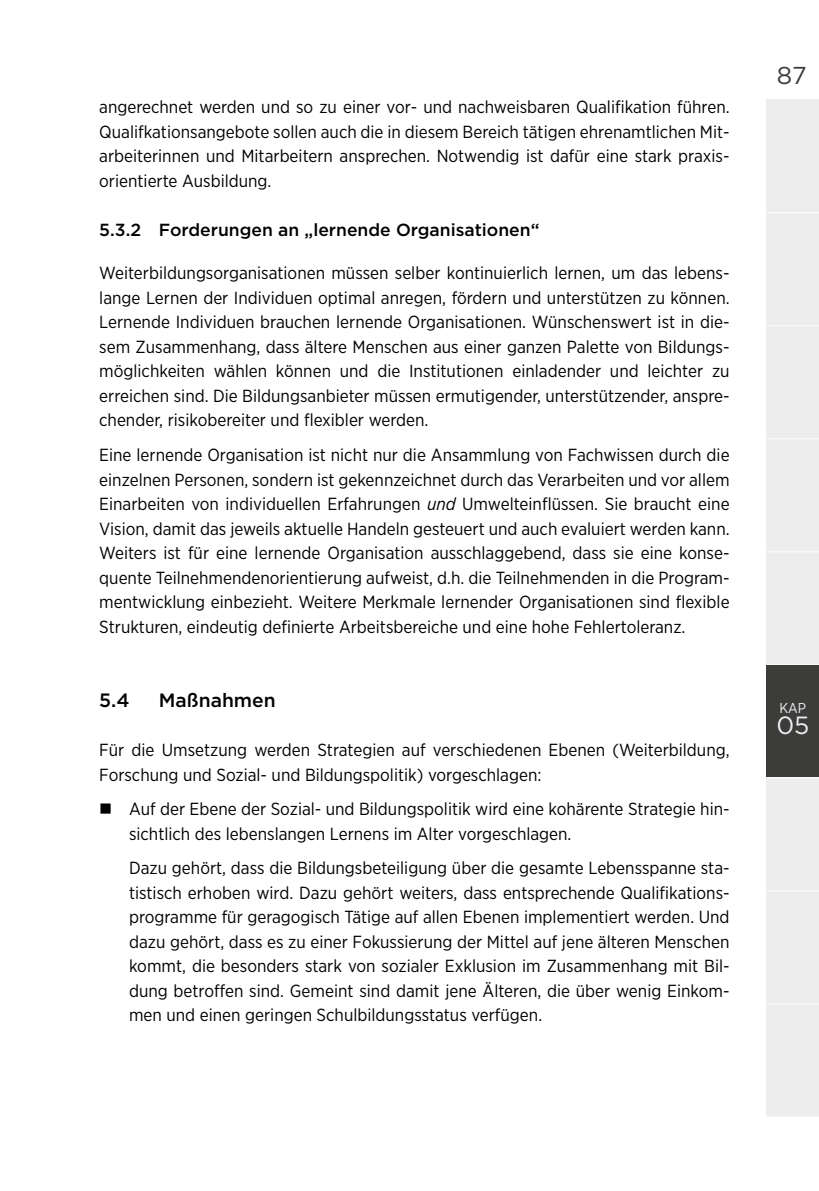
<style>
.page{position:relative;width:819px;height:1191px;background:#fff}
.page>*{position:absolute;margin:0;border:0;box-sizing:border-box;transform-origin:0 0}
.t1{font:24.85px "Gotham";color:#ededed}
.t2{font:24.5px "Gotham";color:#3c3c3b}
.t3{font:500 19.25px "Gotham";color:#000}
.t4{font:17.5px/24.5px "Gotham Narrow";color:#000;text-align:justify}
.t5{font:500 17.5px "Gotham";color:#000}
.t6{font:14.35px "Gotham Narrow";color:#ededed}
.s1{font-style:italic}
</style>
<div class="page">
<div style="left:766px;top:99px;width:53px;height:1017px;background:#ededed"></div>
<hr style="left:766px;top:212px;width:53px;height:1px;background:#fff">
<hr style="left:766px;top:325px;width:53px;height:1px;background:#fff">
<hr style="left:766px;top:438px;width:53px;height:1px;background:#fff">
<hr style="left:766px;top:551px;width:53px;height:1px;background:#fff">
<hr style="left:766px;top:664px;width:53px;height:1px;background:#fff">
<hr style="left:766px;top:777px;width:53px;height:1px;background:#fff">
<hr style="left:766px;top:890px;width:53px;height:1px;background:#fff">
<hr style="left:766px;top:1003px;width:53px;height:1px;background:#fff">
<div style="left:766px;top:665px;width:53px;height:112px;background:#3c3c3b"></div>
<p class="t4" style="left:99px;top:94px;width:632px">angerechnet werden und so zu einer vor- und nachweisbaren Qualifikation führen.<br>Qualifkationsangebote sollen auch die in diesem Bereich tätigen ehrenamtlichen Mit&shy;arbeiterinnen und Mitarbeitern ansprechen. Notwendig ist dafür eine stark praxis&shy;orientierte Ausbildung.</p>
<p class="t5" style="left:99px;top:218px;width:441px">5.3.2 Forderungen an „lernende Organisationen“</p>
<p class="t4" style="left:99px;top:260px;width:632px">Weiterbildungsorganisationen müssen selber kontinuierlich lernen, um das lebens&shy;lange Lernen der Individuen optimal anregen, fördern und unterstützen zu können.<br>Lernende Individuen brauchen lernende Organisationen. Wünschenswert ist in die&shy;sem Zusammenhang, dass ältere Menschen aus einer ganzen Palette von Bildungs&shy;möglichkeiten wählen können und die Institutionen einladender und leichter zu erreichen sind. Die Bildungsanbieter müssen ermutigender, unterstützender, anspre&shy;chender, risikobereiter und flexibler werden.</p>
<p class="t4" style="left:99px;top:442px;width:632px">Eine lernende Organisation ist nicht nur die Ansammlung von Fachwissen durch die einzelnen Personen, sondern ist gekennzeichnet durch das Verarbeiten und vor allem Einarbeiten von individuellen Erfahrungen <span class="s1">und</span> Umwelteinflüssen. Sie braucht eine Vision, damit das jeweils aktuelle Handeln gesteuert und auch evaluiert werden kann.<br>Weiters ist für eine lernende Organisation ausschlaggebend, dass sie eine konse&shy;quente Teilnehmendenorientierung aufweist, d.h. die Teilnehmenden in die Program&shy;mentwicklung einbezieht. Weitere Merkmale lernender Organisationen sind flexible Strukturen, eindeutig definierte Arbeitsbereiche und eine hohe Fehlertoleranz.</p>
<p class="t3" style="left:99px;top:687px;width:178px">5.4 Maßnahmen</p>
<p class="t4" style="left:99px;top:737px;width:632px">Für die Umsetzung werden Strategien auf verschiedenen Ebenen (Weiterbildung,<br>Forschung und Sozial- und Bildungspolitik) vorgeschlagen:</p>
<p class="t4" style="left:129px;top:796px;width:602px">Auf der Ebene der Sozial- und Bildungspolitik wird eine kohärente Strategie hin&shy;sichtlich des lebenslangen Lernens im Alter vorgeschlagen.</p>
<p class="t4" style="left:129px;top:855px;width:602px">Dazu gehört, dass die Bildungsbeteiligung über die gesamte Lebensspanne sta&shy;tistisch erhoben wird. Dazu gehört weiters, dass entsprechende Qualifikations&shy;programme für geragogisch Tätige auf allen Ebenen implementiert werden. Und dazu gehört, dass es zu einer Fokussierung der Mittel auf jene älteren Menschen kommt, die besonders stark von sozialer Exklusion im Zusammenhang mit Bil&shy;dung betroffen sind. Gemeint sind damit jene Älteren, die über wenig Einkom&shy;men und einen geringen Schulbildungsstatus verfügen.</p>
<h2 class="t2" style="left:776px;top:62px;width:31px">87</h2>
<p class="t6" style="left:779px;top:699px;width:28px">KAP</p>
<h1 class="t1" style="left:776px;top:711px;width:35px">05</h1>
</div>
